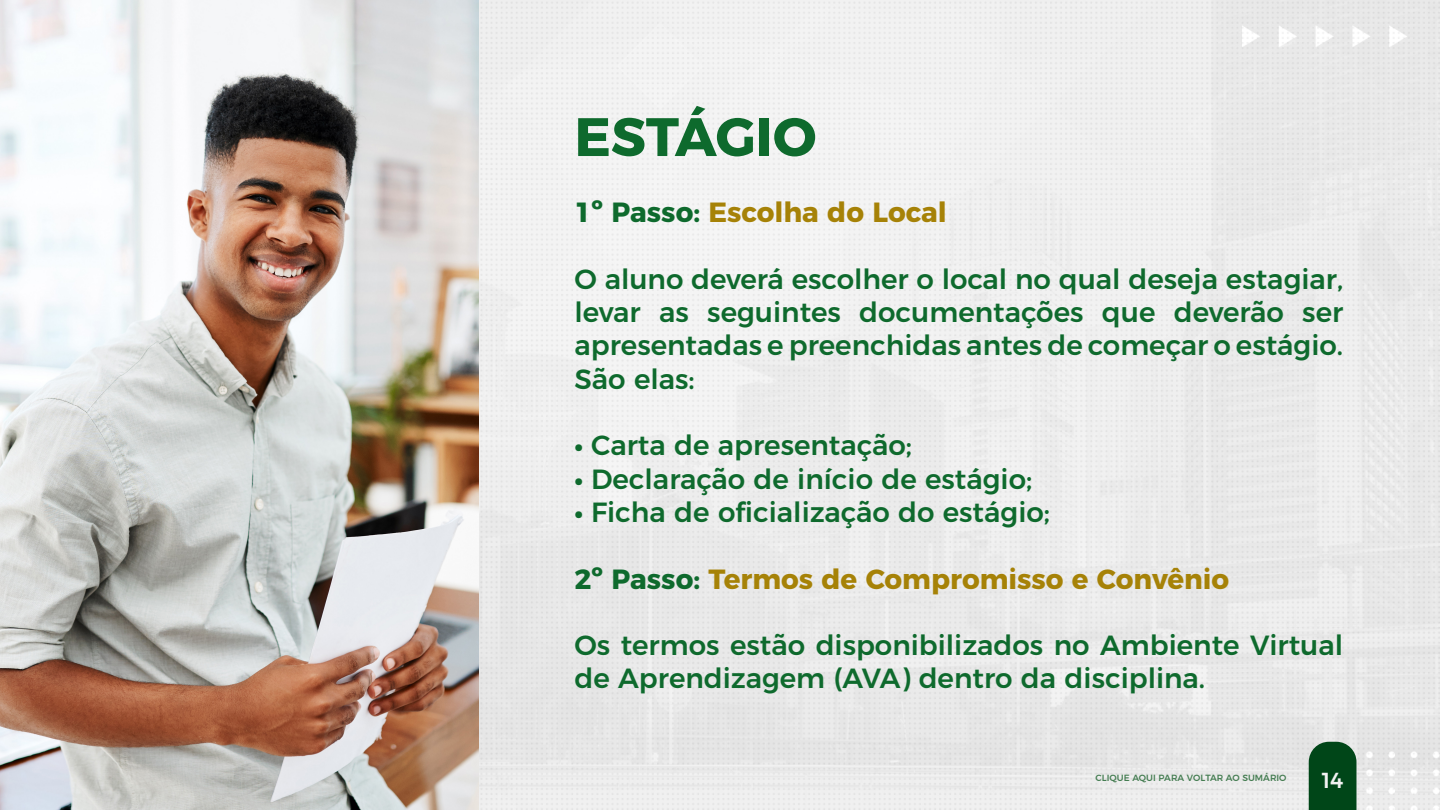
<style>
.page{position:relative;width:1440px;height:810px;background:#fff}
.page>*{position:absolute;margin:0;border:0;box-sizing:border-box;transform-origin:0 0}
.t1{font:700 54px "Montserrat";color:#0e6a2d}
.t2{font:500 27.75px/33.3px "Montserrat";color:#0e6a2d;text-align:justify}
.t3{font:700 27.75px "Montserrat";color:#a68207}
.t4{font:500 21.75px "Montserrat";color:#f2f2f2}
.t5{font:500 9px "Montserrat";color:#457d52}
.s1{color:#0e6a2d}
.s2{font-weight:700;font-size:26.25px}
</style>
<div class="page">
<img style="left:478px;top:0;width:962px;height:810px">
<img style="left:0;top:0;width:478px;height:810px">
<div style="left:1309px;top:742px;width:47px;height:68px;background:#004618"></div>
<h1 class="t1" style="left:574px;top:92px;width:243px">ESTÁGIO</h1>
<p class="t3" style="left:574px;top:190px;width:374px"><span class="s1">1º Passo:</span> Escolha do Local</p>
<p class="t2" style="left:574px;top:260px;width:770px">O aluno deverá escolher o local no qual deseja estagiar, levar as seguintes documentações que deverão ser apresentadas e preenchidas antes de começar o estágio.<br>São elas:</p>
<p class="t2" style="left:574px;top:427px;width:339px"><span class="s2">•</span> Carta de apresentação;</p>
<p class="t2" style="left:574px;top:460px;width:459px"><span class="s2">•</span> Declaração de início de estágio;</p>
<p class="t2" style="left:574px;top:493px;width:477px"><span class="s2">•</span> Ficha de oficialização do estágio;</p>
<p class="t3" style="left:574px;top:556px;width:656px"><span class="s1">2º Passo:</span> Termos de Compromisso e Convênio</p>
<p class="t2" style="left:574px;top:626px;width:770px">Os termos estão disponibilizados no Ambiente Virtual de Aprendizagem (AVA) dentro da disciplina.</p>
<p class="t5" style="left:1096px;top:771px;width:192px">CLIQUE AQUI PARA VOLTAR AO SUMÁRIO</p>
<p class="t4" style="left:1322px;top:763px;width:23px">14</p>
</div>
